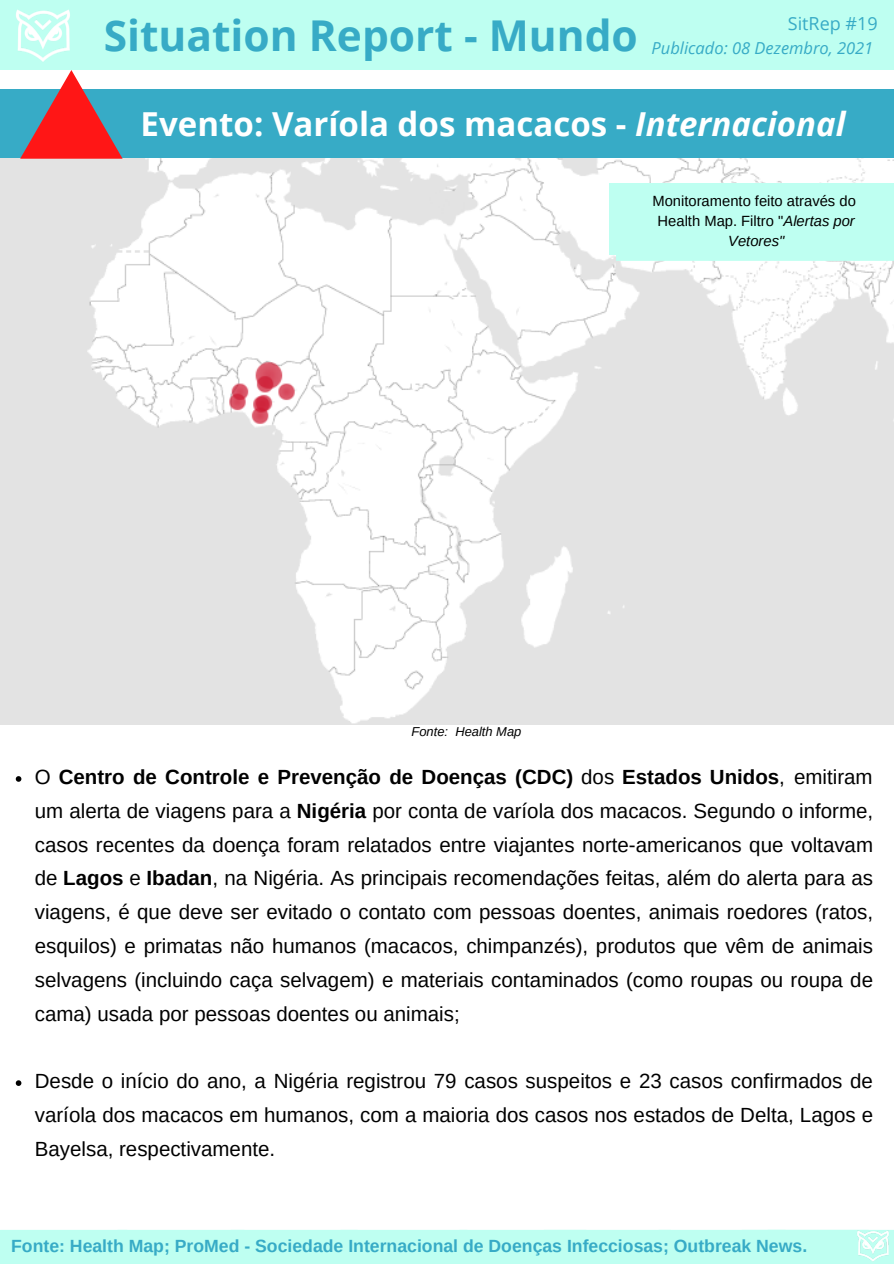
<style>
.page{position:relative;width:894px;height:1264px;background:#fff}
.page>*{position:absolute;margin:0;border:0;box-sizing:border-box;transform-origin:0 0}
.t1{font:700 42.45px "Open Sans";color:#37abc6}
.t2{font:700 33px "Open Sans";color:#fff}
.t3{font:20.55px/33.8px "Arimo";color:#000;text-align:justify}
.t4{font:18px "Open Sans";color:#37abc6}
.t5{font:700 17.7px "Arimo";color:#37abc6}
.t6{font:italic 16.5px "Open Sans";color:#37abc6}
.t7{font:italic 14.7px/20.2px "Arimo";color:#000;text-align:center}
.t8{font:14.7px "Arimo";color:#000}
.t9{font:italic 12.9px "Arimo";color:#000}
.s1{font-style:italic}
.s2{font-style:normal}
.s3{font-weight:700}
</style>
<div class="page">
<div style="left:0;top:0;width:893px;height:70px;background:#befff1"></div>
<img style="left:16px;top:9px;width:54px;height:53px">
<div style="left:0;top:89px;width:893px;height:70px;background:#37abc6"></div>
<div style="left:0;top:1229px;width:893px;height:34px;background:#befff1"></div>
<img style="left:856px;top:1229px;width:33px;height:33px">
<img style="left:0;top:159px;width:893px;height:565px">
<div style="left:616px;top:254px;width:277px;height:7px;background:#befff1"></div>
<div style="left:609px;top:183px;width:284px;height:71px;background:#befff1"></div>
<svg style="left:20px;top:70px;width:103px;height:89px"></svg>
<svg style="left:16px;top:776px;width:5px;height:5px"></svg>
<svg style="left:16px;top:1080px;width:5px;height:5px"></svg>
<p class="t1" style="left:104px;top:6px;width:535px">Situation Report - Mundo</p>
<p class="t4" style="left:787px;top:11px;width:91px">SitRep #19</p>
<p class="t6" style="left:651px;top:36px;width:223px">Publicado: 08 Dezembro, 2021</p>
<p class="t2" style="left:141px;top:101px;width:706px">Evento: Varíola dos macacos - <span class="s1">Internacional</span></p>
<p class="t8" style="left:652px;top:192px;width:205px">Monitoramento feito através do</p>
<p class="t7" style="left:657px;top:211px;width:199px"><span class="s2">Health Map. Filtro "</span>Alertas por<br>Vetores"</p>
<p class="t9" style="left:411px;top:724px;width:111px">Fonte: Health Map</p>
<p class="t3" style="left:35px;top:760px;width:839px">O <span class="s3">Centro de Controle e Prevenção de Doenças (CDC)</span> dos <span class="s3">Estados Unidos</span>, emitiram um alerta de viagens para a <span class="s3">Nigéria</span> por conta de varíola dos macacos. Segundo o informe, casos recentes da doença foram relatados entre viajantes norte-americanos que voltavam de <span class="s3">Lagos</span> e <span class="s3">Ibadan</span>, na Nigéria. As principais recomendações feitas, além do alerta para as viagens, é que deve ser evitado o contato com pessoas doentes, animais roedores (ratos, esquilos) e primatas não humanos (macacos, chimpanzés), produtos que vêm de animais selvagens (incluindo caça selvagem) e materiais contaminados (como roupas ou roupa de cama) usada por pessoas doentes ou animais;</p>
<p class="t3" style="left:35px;top:1064px;width:839px">Desde o início do ano, a Nigéria registrou 79 casos suspeitos e 23 casos confirmados de varíola dos macacos em humanos, com a maioria dos casos nos estados de Delta, Lagos e Bayelsa, respectivamente.</p>
<p class="t5" style="left:11px;top:1236px;width:797px">Fonte: Health Map; ProMed - Sociedade Internacional de Doenças Infecciosas; Outbreak News.</p>
</div>
